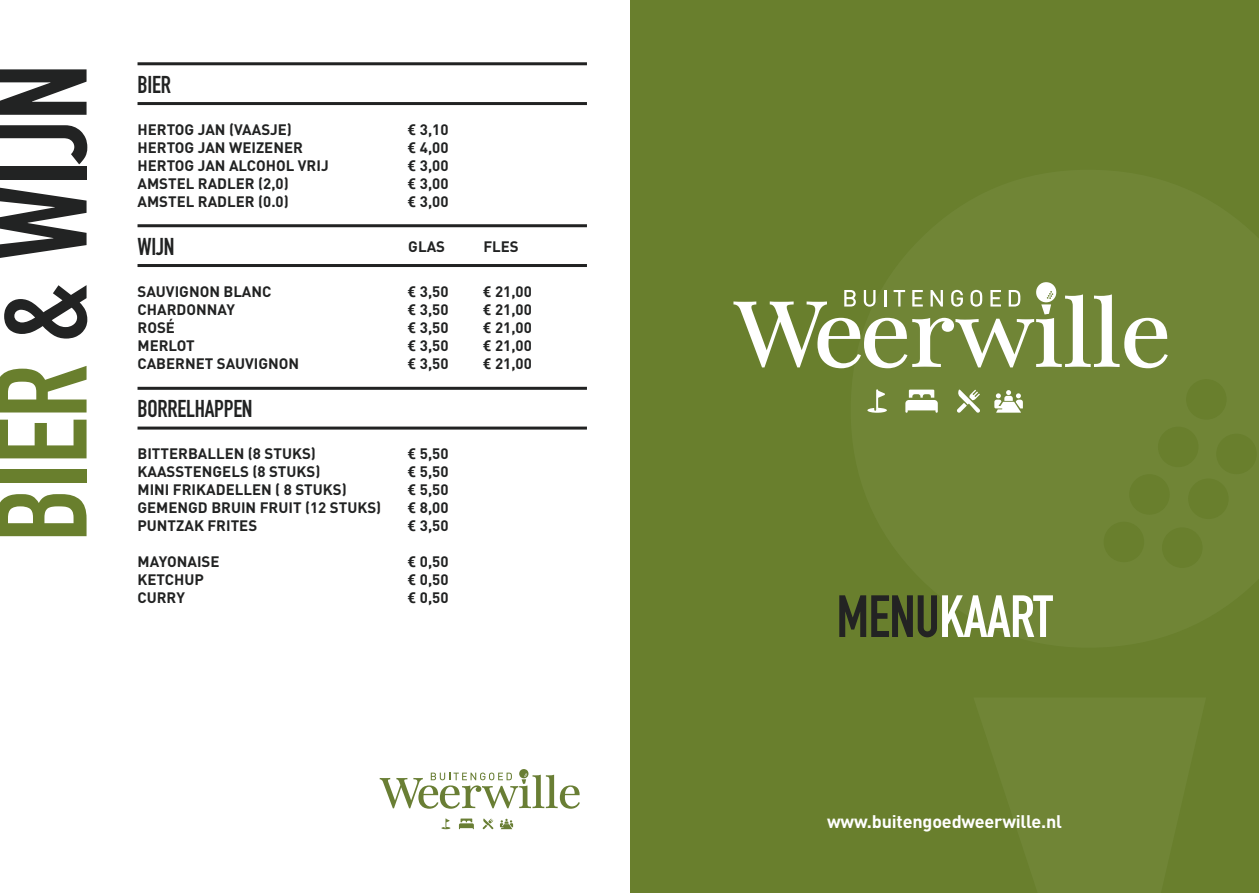
<style>
.page{position:relative;width:1259px;height:893px;background:#fff}
.page>*{position:absolute;margin:0;border:0;box-sizing:border-box;transform-origin:0 0}
.t1{font:700 127.5px "DIN Condensed";letter-spacing:-.01em;color:#222323}
.t2{font:700 58.5px "DIN Condensed";letter-spacing:-.01em;color:#fff}
.t3{font:700 24px "DIN Condensed";letter-spacing:-.01em;color:#212222}
.t4{font:700 18px "DIN";letter-spacing:-.01em;color:#fff}
.t5{font:700 15px "DIN";color:#212222}
.s1{color:#697f2d}
.s2{font-family:"Roboto"}
.s3{color:#232323}
</style>
<div class="page">
<div style="left:630px;top:0;width:629px;height:893px;background:#697f2d"></div>
<svg style="left:905px;top:390px;width:32px;height:23px"></svg>
<svg style="left:957px;top:389px;width:23px;height:24px"></svg>
<svg style="left:867px;top:389px;width:20px;height:24px"></svg>
<svg style="left:994px;top:390px;width:29px;height:23px"></svg>
<svg style="left:733px;top:282px;width:434px;height:86px"></svg>
<hr style="left:137px;top:62px;width:450px;height:3px;background:#212222">
<hr style="left:137px;top:224px;width:450px;height:3px;background:#212222">
<hr style="left:137px;top:387px;width:450px;height:3px;background:#212222">
<hr style="left:137px;top:102px;width:450px;height:3px;background:#212222">
<hr style="left:137px;top:264px;width:450px;height:3px;background:#212222">
<hr style="left:137px;top:427px;width:450px;height:3px;background:#212222">
<svg style="left:459px;top:818px;width:15px;height:11px"></svg>
<svg style="left:483px;top:818px;width:10px;height:11px"></svg>
<svg style="left:441px;top:818px;width:9px;height:11px"></svg>
<svg style="left:500px;top:819px;width:13px;height:10px"></svg>
<svg style="left:380px;top:769px;width:200px;height:40px"></svg>
<h1 class="t1" style="left:-44px;top:542px;width:480px;rotate:-90deg"><span class="s1">BIER</span> &amp; WIJN</h1>
<h3 class="t3" style="left:137px;top:68px;width:35px">BIER</h3>
<p class="t5" style="left:137px;top:119px;width:156px">HERTOG JAN (VAASJE)</p>
<p class="t5" style="left:407px;top:119px;width:42px"><span class="s2">€</span> 3,10</p>
<p class="t5" style="left:137px;top:137px;width:167px">HERTOG JAN WEIZENER</p>
<p class="t5" style="left:407px;top:137px;width:42px"><span class="s2">€</span> 4,00</p>
<p class="t5" style="left:137px;top:155px;width:193px">HERTOG JAN ALCOHOL VRIJ</p>
<p class="t5" style="left:407px;top:155px;width:42px"><span class="s2">€</span> 3,00</p>
<p class="t5" style="left:137px;top:173px;width:153px">AMSTEL RADLER (2,0)</p>
<p class="t5" style="left:407px;top:173px;width:42px"><span class="s2">€</span> 3,00</p>
<p class="t5" style="left:137px;top:191px;width:153px">AMSTEL RADLER (0.0)</p>
<p class="t5" style="left:407px;top:191px;width:42px"><span class="s2">€</span> 3,00</p>
<h3 class="t3" style="left:137px;top:230px;width:39px">WIJN</h3>
<p class="t5" style="left:137px;top:281px;width:135px">SAUVIGNON BLANC</p>
<p class="t5" style="left:407px;top:281px;width:42px"><span class="s2">€</span> 3,50</p>
<p class="t5" style="left:483px;top:281px;width:51px"><span class="s2">€</span> 21,00</p>
<p class="t5" style="left:137px;top:299px;width:99px">CHARDONNAY</p>
<p class="t5" style="left:407px;top:299px;width:42px"><span class="s2">€</span> 3,50</p>
<p class="t5" style="left:483px;top:299px;width:51px"><span class="s2">€</span> 21,00</p>
<p class="t5" style="left:137px;top:317px;width:39px">ROSÉ</p>
<p class="t5" style="left:407px;top:317px;width:42px"><span class="s2">€</span> 3,50</p>
<p class="t5" style="left:483px;top:317px;width:51px"><span class="s2">€</span> 21,00</p>
<p class="t5" style="left:137px;top:335px;width:59px">MERLOT</p>
<p class="t5" style="left:407px;top:335px;width:42px"><span class="s2">€</span> 3,50</p>
<p class="t5" style="left:483px;top:335px;width:51px"><span class="s2">€</span> 21,00</p>
<p class="t5" style="left:137px;top:353px;width:163px">CABERNET SAUVIGNON</p>
<p class="t5" style="left:407px;top:353px;width:42px"><span class="s2">€</span> 3,50</p>
<p class="t5" style="left:483px;top:353px;width:51px"><span class="s2">€</span> 21,00</p>
<h3 class="t3" style="left:137px;top:392px;width:117px">BORRELHAPPEN</h3>
<p class="t5" style="left:137px;top:443px;width:180px">BITTERBALLEN (8 STUKS)</p>
<p class="t5" style="left:407px;top:443px;width:42px"><span class="s2">€</span> 5,50</p>
<p class="t5" style="left:137px;top:461px;width:184px">KAASSTENGELS (8 STUKS)</p>
<p class="t5" style="left:407px;top:461px;width:42px"><span class="s2">€</span> 5,50</p>
<p class="t5" style="left:137px;top:479px;width:211px">MINI FRIKADELLEN ( 8 STUKS)</p>
<p class="t5" style="left:407px;top:479px;width:42px"><span class="s2">€</span> 5,50</p>
<p class="t5" style="left:137px;top:497px;width:245px">GEMENGD BRUIN FRUIT (12 STUKS)</p>
<p class="t5" style="left:407px;top:497px;width:42px"><span class="s2">€</span> 8,00</p>
<p class="t5" style="left:137px;top:515px;width:121px">PUNTZAK FRITES</p>
<p class="t5" style="left:407px;top:515px;width:42px"><span class="s2">€</span> 3,50</p>
<p class="t5" style="left:137px;top:551px;width:84px">MAYONAISE</p>
<p class="t5" style="left:407px;top:551px;width:42px"><span class="s2">€</span> 0,50</p>
<p class="t5" style="left:137px;top:569px;width:68px">KETCHUP</p>
<p class="t5" style="left:407px;top:569px;width:42px"><span class="s2">€</span> 0,50</p>
<p class="t5" style="left:137px;top:587px;width:49px">CURRY</p>
<p class="t5" style="left:407px;top:587px;width:42px"><span class="s2">€</span> 0,50</p>
<p class="t5" style="left:408px;top:237px;width:38px">GLAS</p>
<p class="t5" style="left:483px;top:237px;width:37px">FLES</p>
<h2 class="t2" style="left:836px;top:577px;width:218px"><span class="s3">MENU</span>KAART</h2>
<p class="t4" style="left:827px;top:810px;width:236px">www.buitengoedweerwille.nl</p>
</div>
